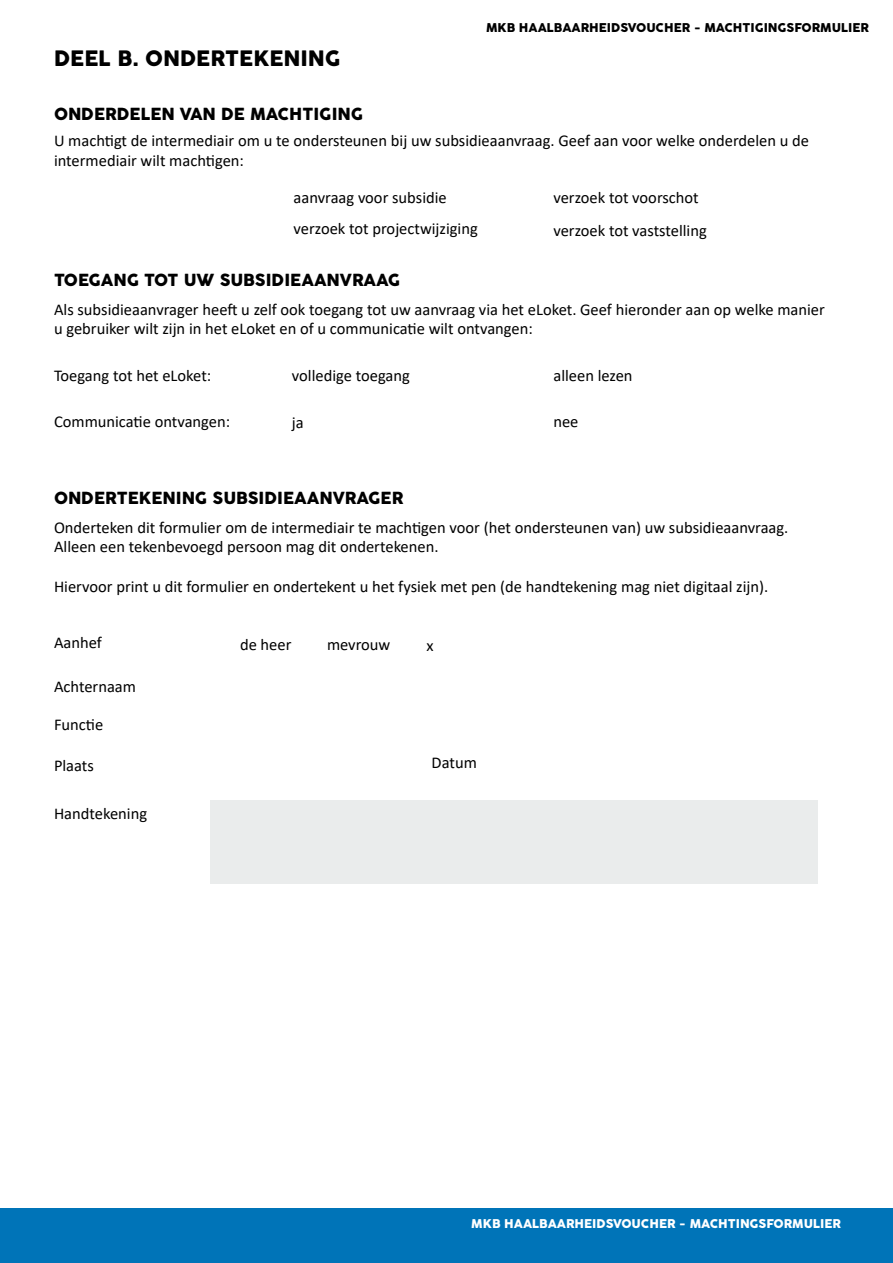
<style>
.page{position:relative;width:893px;height:1263px;background:#fff}
.page>*{position:absolute;margin:0;border:0;box-sizing:border-box;transform-origin:0 0}
.t1{font:21px "Cocogoose Pro";color:#000}
.t2{font:16.5px/19.8px "Calibri";color:#000}
.t3{font:16.5px "Cocogoose Pro";color:#000}
.t4{font:12px "Cocogoose Pro";color:#000}
.t5{font:12px "Cocogoose Pro";color:#fff}
</style>
<div class="page">
<div style="left:0;top:1209px;width:893px;height:54px;background:#0074b8"></div>
<div style="left:210px;top:800px;width:608px;height:84px;background:#eaecec"></div>
<p class="t1" style="left:54px;top:44px;width:288px">DEEL B. ONDERTEKENING</p>
<p class="t3" style="left:54px;top:103px;width:311px">ONDERDELEN VAN DE MACHTIGING</p>
<p class="t4" style="left:486px;top:19px;width:384px">MKB HAALBAARHEIDSVOUCHER - MACHTIGINGSFORMULIER</p>
<p class="t2" style="left:54px;top:131px;width:757px">U machtigt de intermediair om u te ondersteunen bij uw subsidieaanvraag. Geef aan voor welke onderdelen u de intermediair wilt machtigen:</p>
<p class="t2" style="left:294px;top:181px;width:186px;line-height:32px">aanvraag voor subsidie verzoek tot projectwijziging</p>
<p class="t2" style="left:553px;top:180px;width:155px;line-height:33.2px">verzoek tot voorschot verzoek tot vaststelling</p>
<p class="t3" style="left:54px;top:269px;width:348px">TOEGANG TOT UW SUBSIDIEAANVRAAG</p>
<p class="t2" style="left:54px;top:299px;width:772px">Als subsidieaanvrager heeft u zelf ook toegang tot uw aanvraag via het eLoket. Geef hieronder aan op welke manier u gebruiker wilt zijn in het eLoket en of u communicatie wilt ontvangen:</p>
<p class="t2" style="left:292px;top:366px;width:119px">volledige toegang</p>
<p class="t2" style="left:553px;top:365px;width:81px">alleen lezen</p>
<p class="t2" style="left:54px;top:365px;width:159px">Toegang tot het eLoket:</p>
<p class="t2" style="left:54px;top:411px;width:178px">Communicatie ontvangen:</p>
<p class="t2" style="left:292px;top:412px;width:13px">ja</p>
<p class="t2" style="left:553px;top:412px;width:27px">nee</p>
<p class="t3" style="left:54px;top:487px;width:351px">ONDERTEKENING SUBSIDIEAANVRAGER</p>
<p class="t2" style="left:54px;top:517px;width:736px">Onderteken dit formulier om de intermediair te machtigen voor (het ondersteunen van) uw subsidieaanvraag.<br>Alleen een tekenbevoegd persoon mag dit ondertekenen.</p>
<p class="t2" style="left:54px;top:576px;width:716px">Hiervoor print u dit formulier en ondertekent u het fysiek met pen (de handtekening mag niet digitaal zijn).</p>
<p class="t2" style="left:54px;top:632px;width:49px">Aanhef</p>
<p class="t2" style="left:240px;top:634px;width:53px">de heer</p>
<p class="t2" style="left:327px;top:634px;width:65px">mevrouw</p>
<p class="t2" style="left:54px;top:676px;width:84px">Achternaam</p>
<p class="t2" style="left:54px;top:714px;width:51px">Functie</p>
<p class="t2" style="left:54px;top:755px;width:41px">Plaats</p>
<p class="t2" style="left:432px;top:752px;width:47px">Datum</p>
<p class="t2" style="left:54px;top:804px;width:95px">Handtekening</p>
<p class="t2" style="left:426px;top:635px;width:9px">x</p>
<p class="t5" style="left:471px;top:1216px;width:371px">MKB HAALBAARHEIDSVOUCHER - MACHTINGSFORMULIER</p>
</div>
